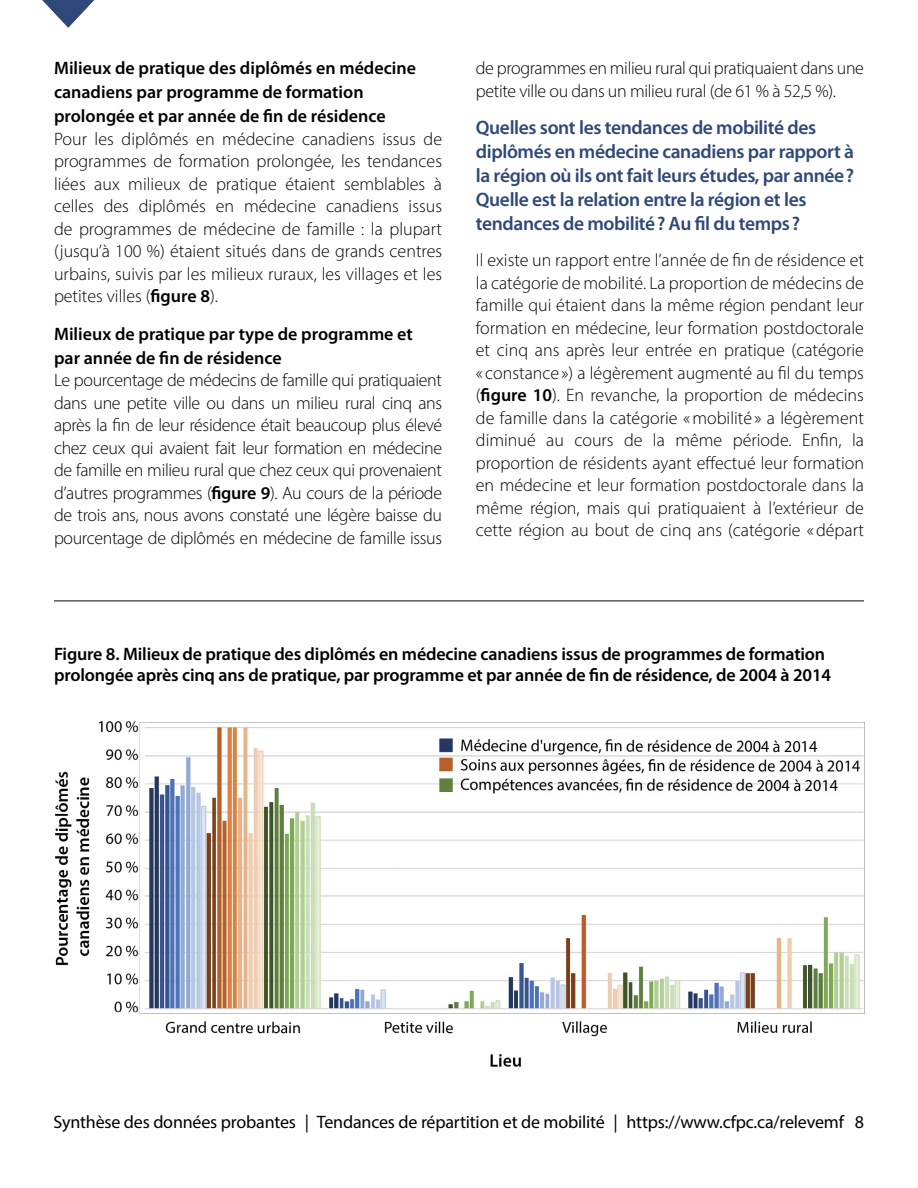
<style>
.page{position:relative;width:918px;height:1188px;background:#fff}
.page>*{position:absolute;margin:0;border:0;box-sizing:border-box;transform-origin:0 0}
.Popout_Header{font:600 19.5px/24px "Myriad Pro";letter-spacing:-.02em;color:#2e4879}
.t1{font:300 18px/22.5px "Myriad Pro";letter-spacing:-.02em;color:#000;text-align:justify}
.Popout_Header-2{font:600 18px/24px "Myriad Pro";letter-spacing:-.01em;color:#000}
.t2{font:18px "Myriad Pro";letter-spacing:-.01em;color:#000}
.s1{font-weight:600}
</style>
<div class="page">
<svg style="left:42px;top:0;width:52px;height:28px"></svg>
<hr style="left:54px;top:601px;width:810px;height:1px;background:#000">
<img style="left:55px;top:721px;width:809px;height:346px">
<p class="Popout_Header-2" style="left:54px;top:56px;width:363px">Milieux de pratique des diplômés en médecine canadiens par programme de formation prolongée et par année de fin de résidence</p>
<p class="t1" style="left:54px;top:127px;width:390px">Pour les diplômés en médecine canadiens issus de programmes de formation prolongée, les tendances liées aux milieux de pratique étaient semblables à celles des diplômés en médecine canadiens issus de programmes de médecine de famille : la plupart (jusqu’à 100 %) étaient situés dans de grands centres urbains, suivis par les milieux ruraux, les villages et les petites villes (<span class="s1">figure 8</span>).</p>
<p class="Popout_Header-2" style="left:54px;top:322px;width:360px">Milieux de pratique par type de programme et par année de fin de résidence</p>
<p class="t1" style="left:54px;top:369px;width:390px">Le pourcentage de médecins de famille qui pratiquaient dans une petite ville ou dans un milieu rural cinq ans après la fin de leur résidence était beaucoup plus élevé chez ceux qui avaient fait leur formation en médecine de famille en milieu rural que chez ceux qui provenaient d’autres programmes (<span class="s1">figure 9</span>). Au cours de la période de trois ans, nous avons constaté une légère baisse du pourcentage de diplômés en médecine de famille issus</p>
<p class="t1" style="left:476px;top:57px;width:390px">de programmes en milieu rural qui pratiquaient dans une petite ville ou dans un milieu rural (de 61 % à 52,5 %).</p>
<p class="Popout_Header" style="left:476px;top:116px;width:380px">Quelles sont les tendances de mobilité des diplômés en médecine canadiens par rapport à la région où ils ont fait leurs études, par année?<br>Quelle est la relation entre la région et les tendances de mobilité? Au fil du temps?</p>
<p class="t1" style="left:476px;top:249px;width:390px">Il existe un rapport entre l’année de fin de résidence et la catégorie de mobilité. La proportion de médecins de famille qui étaient dans la même région pendant leur formation en médecine, leur formation postdoctorale et cinq ans après leur entrée en pratique (catégorie « constance ») a légèrement augmenté au fil du temps (<span class="s1">figure 10</span>). En revanche, la proportion de médecins de famille dans la catégorie «mobilité » a légèrement diminué au cours de la même période. Enfin, la proportion de résidents ayant effectué leur formation en médecine et leur formation postdoctorale dans la même région, mais qui pratiquaient à l’extérieur de cette région au bout de cinq ans (catégorie «départ</p>
<p class="Popout_Header-2" style="left:54px;top:644px;width:779px;line-height:21px">Figure 8. Milieux de pratique des diplômés en médecine canadiens issus de programmes de formation prolongée après cinq ans de pratique, par programme et par année de fin de résidence, de 2004 à 2014</p>
<p class="t2" style="left:54px;top:1111px;width:812px">Synthèse des données probantes | Tendances de répartition et de mobilité | https://www.cfpc.ca/relevemf 8</p>
</div>
